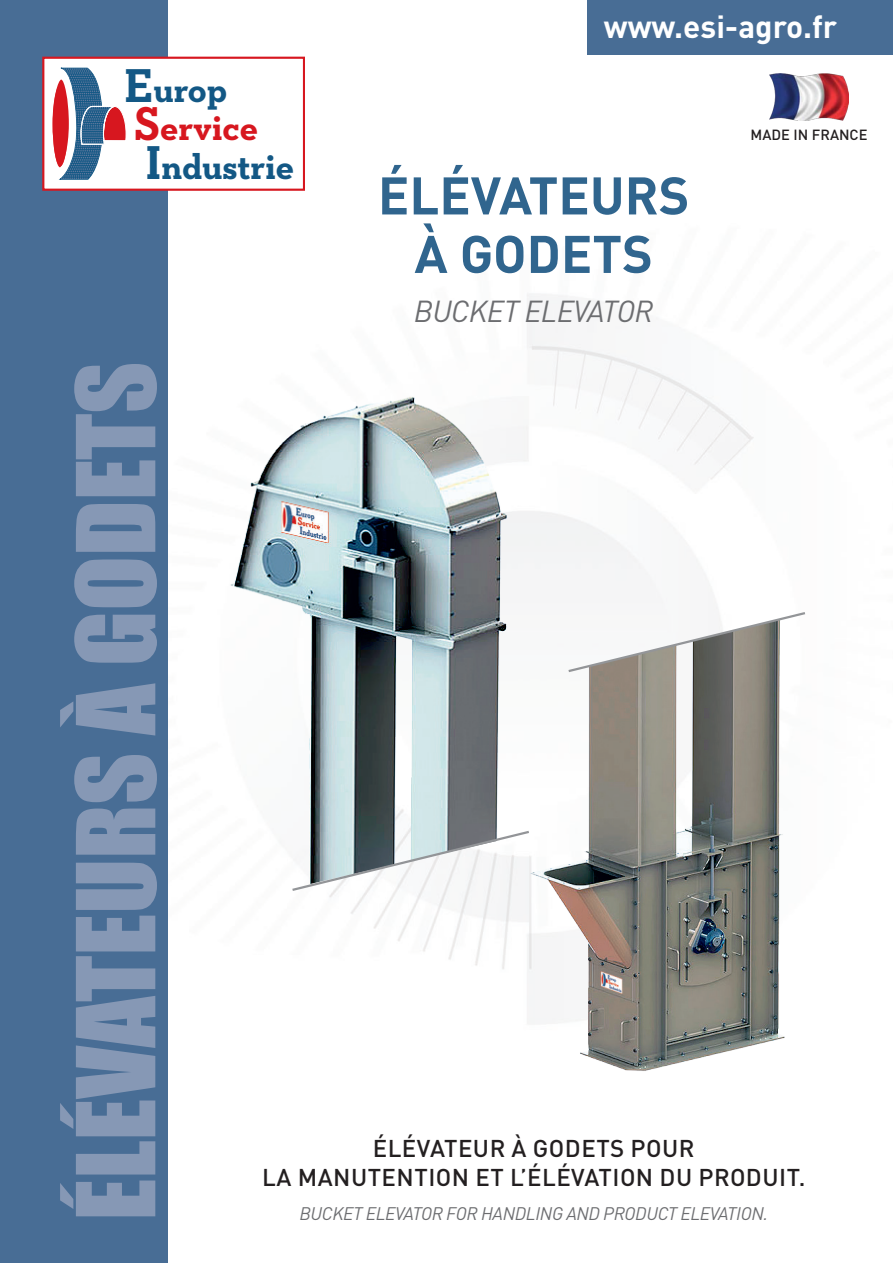
<style>
.page{position:relative;width:893px;height:1263px;background:#fff}
.page>*{position:absolute;margin:0;border:0;box-sizing:border-box;transform-origin:0 0}
.t1{font:100.5px "Impact";color:#8698b5}
.t2{font:700 52.05px/58.5px "DIN Pro";color:#30658e;text-align:center}
.t3{font:700 36px/76.7px "Neutraface Slab Text";letter-spacing:-.005em;color:#135885}
.t4{font:700 36px "Neutraface Slab Text";color:#d7171f}
.t5{font:700 31.5px "DIN Pro";color:#fff}
.t6{font:italic 30px "DIN Pro";letter-spacing:-.02em;color:#6c6d70}
.ACCROCHE_FR{font:500 24px/28.8px "DIN Pro";letter-spacing:.02em;color:#231f20;text-align:center}
.ACCROCHE_UK{font:italic 18px "DIN Pro";letter-spacing:-.02em;color:#6c6d70}
.t7{font:500 14.55px "DIN Pro";color:#231f20}
.s1{font-size:48.3px}
</style>
<div class="page">
<div style="left:0;top:0;width:168px;height:1263px;background:#486d95"></div>
<div style="left:587px;top:0;width:306px;height:55px;background:#486d95"></div>
<div style="left:43px;top:58px;width:261px;height:132px;background:#fff"></div>
<div style="left:43px;top:57px;width:262px;height:134px;border:2px solid #d7171f"></div>
<svg style="left:53px;top:67px;width:73px;height:113px"></svg>
<img style="left:769px;top:74px;width:80px;height:47px">
<img style="left:168px;top:177px;width:586px;height:792px">
<img style="left:526px;top:613px;width:259px;height:458px">
<img style="left:222px;top:358px;width:288px;height:546px">
<svg style="left:290px;top:829px;width:241px;height:63px"></svg>
<svg style="left:566px;top:610px;width:239px;height:64px"></svg>
<h3 class="t3" style="left:145px;top:51px;width:150px;text-indent:-21px"><span class="s1">E</span>urop<br><span class="s1">I</span>ndustrie</h3>
<h3 class="t4" style="left:134px;top:105px;width:125px"><span class="s1">S</span>ervice</h3>
<h3 class="t5" style="left:604px;top:0;width:235px">www.esi-agro.fr</h3>
<p class="t2" style="left:378px;top:160px;width:313px">ÉLÉVATEURS<br>À GODETS</p>
<p class="t6" style="left:414px;top:287px;width:241px">BUCKET ELEVATOR</p>
<p class="t7" style="left:751px;top:123px;width:118px">MADE IN FRANCE</p>
<p class="t1" style="left:38px;top:1220px;width:860px;rotate:-90deg">ÉLÉVATEURS À GODETS</p>
<p class="ACCROCHE_FR" style="left:262px;top:1131px;width:545px">ÉLÉVATEUR À GODETS POUR<br>LA MANUTENTION ET L’ÉLÉVATION DU PRODUIT.</p>
<p class="ACCROCHE_UK" style="left:299px;top:1200px;width:470px">BUCKET ELEVATOR FOR HANDLING AND PRODUCT ELEVATION.</p>
</div>
